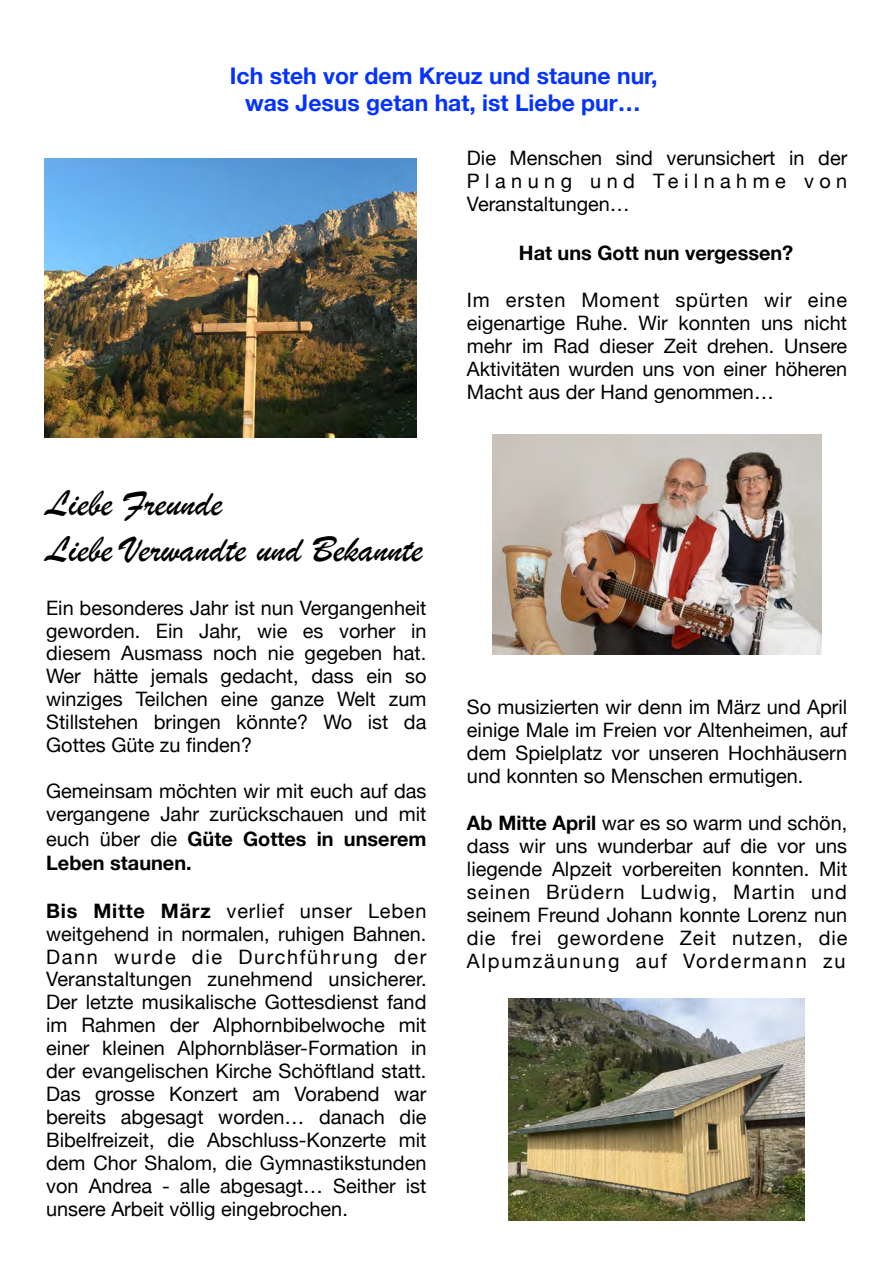
<style>
.page{position:relative;width:893px;height:1263px;background:#fff}
.page>*{position:absolute;margin:0;border:0;box-sizing:border-box;transform-origin:0 0}
.t1{font:38.25px/45.9px "Brush Script";color:#000}
.t2{font:700 22.95px/27.6px "Helvetica Neue";color:#0432ff;text-align:center}
.t3{font:19.95px/23px "Helvetica Neue";color:#000;text-align:justify}
.t4{font:700 19.95px "Helvetica Neue";color:#000}
.s1{font-weight:700}
</style>
<div class="page">
<img style="left:44px;top:158px;width:373px;height:279px">
<img style="left:492px;top:435px;width:330px;height:219px">
<img style="left:509px;top:999px;width:296px;height:221px">
<p class="t2" style="left:230px;top:62px;width:429px">Ich steh vor dem Kreuz und staune nur, was Jesus getan hat, ist Liebe pur…</p>
<h1 class="t1" style="left:46px;top:480px;width:378px">Liebe Freunde<br>Liebe Verwandte und Bekannte</h1>
<p class="t3" style="left:46px;top:597px;width:382px">Ein besonderes Jahr ist nun Vergangenheit geworden. Ein Jahr, wie es vorher in diesem Ausmass noch nie gegeben hat.<br>Wer hätte jemals gedacht, dass ein so winziges Teilchen eine ganze Welt zum Stillstehen bringen könnte? Wo ist da Gottes Güte zu finden?</p>
<p class="t3" style="left:46px;top:780px;width:382px;line-height:24px">Gemeinsam möchten wir mit euch auf das vergangene Jahr zurückschauen und mit euch über die <span class="s1">Güte Gottes in unserem Leben staunen.</span></p>
<p class="t3" style="left:46px;top:900px;width:382px"><span class="s1">Bis Mitte März</span> verlief unser Leben weitgehend in normalen, ruhigen Bahnen.<br>Dann wurde die Durchführung der Veranstaltungen zunehmend unsicherer.<br>Der letzte musikalische Gottesdienst fand im Rahmen der Alphornbibelwoche mit einer kleinen Alphornbläser-Formation in der evangelischen Kirche Schöftland statt.<br>Das grosse Konzert am Vorabend war bereits abgesagt worden… danach die Bibelfreizeit, die Abschluss-Konzerte mit dem Chor Shalom, die Gymnastikstunden von Andrea - alle abgesagt… Seither ist unsere Arbeit völlig eingebrochen.</p>
<p class="t3" style="left:467px;top:147px;width:382px">Die Menschen sind verunsichert in der Planung und Teilnahme von Veranstaltungen…</p>
<p class="t4" style="left:519px;top:237px;width:276px">Hat uns Gott nun vergessen?</p>
<p class="t3" style="left:467px;top:290px;width:382px">Im ersten Moment spürten wir eine eigenartige Ruhe. Wir konnten uns nicht mehr im Rad dieser Zeit drehen. Unsere Aktivitäten wurden uns von einer höheren Macht aus der Hand genommen…</p>
<p class="t3" style="left:467px;top:697px;width:382px">So musizierten wir denn im März und April einige Male im Freien vor Altenheimen, auf dem Spielplatz vor unseren Hochhäusern und konnten so Menschen ermutigen.</p>
<p class="t3" style="left:467px;top:813px;width:382px"><span class="s1">Ab Mitte April</span> war es so warm und schön, dass wir uns wunderbar auf die vor uns liegende Alpzeit vorbereiten konnten. Mit seinen Brüdern Ludwig, Martin und seinem Freund Johann konnte Lorenz nun die frei gewordene Zeit nutzen, die Alpumzäunung auf Vordermann zu</p>
</div>
